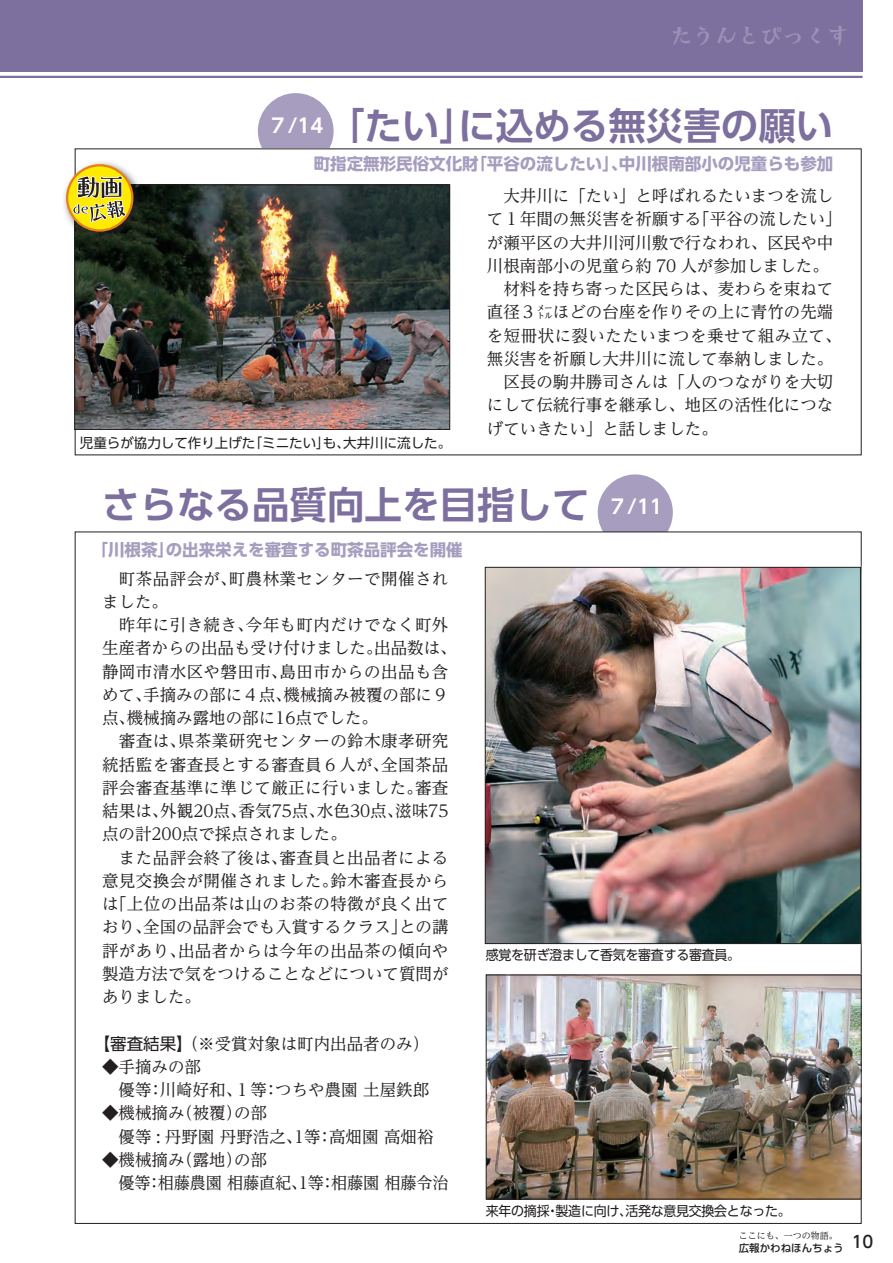
<style>
.page{position:relative;width:893px;height:1263px;background:#fff}
.page>*{position:absolute;margin:0;border:0;box-sizing:border-box;transform-origin:0 0}
.t1{font:700 37.5px "UD Shin Go Pro De";color:#7d709f}
.t2{font:700 22.5px "Moaria Std";color:#9b92b7}
.t3{font:700 19.5px "UD Shin Go NT Pro De";color:#fff}
.t4{font:16.5px/23.2px "UD Reimin Pro";color:#231f20}
.t5{font:16.5px/23.2px "UD Reimin Pro";letter-spacing:.025em;color:#231f20}
.t6{font:700 16.5px "UD Shin Go Pro";color:#a69dbf}
.t7{font:16.5px "UD Reimin Pro";letter-spacing:.03em;color:#231f20}
.t8{font:500 16.5px "UD Shin Go Pro";color:#231f20}
.t9{font:13.5px "UD Shin Go Pro";letter-spacing:-.02em;color:#231f20;scale:.96 1}
.t10{font:13.5px "UD Shin Go Pro";color:#231f20}
.t11{font:13.5px "UD Shin Go Pro";letter-spacing:-.02em;color:#231f20}
.t12{font:500 10.5px "UD Shin Go Pro";color:#231f20}
.t13{font:9px "UD Reimin Pro";color:#231f20}
.s1{font-family:"UD Shin Go Pro"}
</style>
<div class="page">
<div style="left:0;top:0;width:862px;height:71px;background:#7d709f"></div>
<hr style="left:0;top:76px;width:862px;height:2px;background:#7d709f">
<div style="left:598px;top:474px;width:75px;height:76px;background:#a69dbf;border-radius:50%"></div>
<div style="left:258px;top:93px;width:76px;height:76px;background:#a69dbf;border-radius:50%"></div>
<div style="left:75px;top:149px;width:786px;height:306px;background:#fff"></div>
<img style="left:76px;top:187px;width:372px;height:241px">
<div style="left:74px;top:185px;width:376px;height:245px;border:1px solid #231f20"></div>
<svg style="left:77px;top:454px;width:367px;height:2px"></svg>
<img style="left:487px;top:569px;width:372px;height:373px">
<div style="left:485px;top:567px;width:376px;height:377px;border:1px solid #231f20"></div>
<img style="left:488px;top:977px;width:371px;height:220px">
<div style="left:486px;top:975px;width:375px;height:224px;border:1px solid #231f20"></div>
<div style="left:61px;top:160px;width:84px;height:83px;background:#231f20;opacity:.75"></div>
<svg style="left:67px;top:165px;width:65px;height:65px"></svg>
<div style="left:66px;top:164px;width:67px;height:68px;border:2px solid #e6811b;border-radius:50%"></div>
<img style="left:72px;top:148px;width:55px;height:255px">
<p class="t3" style="left:268px;top:109px;width:56px">７/14</p>
<p class="t2" style="left:670px;top:20px;width:181px">たうんとぴっくす</p>
<p class="t1" style="left:327px;top:95px;width:151px">「たい」</p>
<p class="t1" style="left:458px;top:95px;width:377px">に込める無災害の願い</p>
<p class="t6" style="left:314px;top:151px;width:166px">町指定無形民俗文化財</p>
<p class="t6" style="left:619px;top:151px;width:216px">中川根南部小の児童らも参加</p>
<p class="t6" style="left:470px;top:151px;width:158px">「平谷の流したい」、</p>
<p class="t10" style="left:80px;top:432px;width:177px">児童らが協力して作り上げた</p>
<p class="t11" style="left:249px;top:432px;width:103px">「ミニたいも」、</p>
<p class="t10" style="left:343px;top:432px;width:109px">大井川に流した。</p>
<p class="t4" style="left:693px;top:184px;width:150px;text-indent:-206px">　大井川に「たい」と呼ばれるたいまつを流し「平谷の流したい「</p>
<p class="t4" style="left:487px;top:207px;width:348px">て１年間の無災害を祈願する<br>が瀬平区の大井川河川敷で行なわれ、区民や中川根南部小の児童ら約 70 人が参加しました。</p>
<p class="t4" style="left:487px;top:277px;width:356px">　材料を持ち寄った区民らは、麦わらを束ねて直径３㍍ほどの台座を作りその上に青竹の先端を短冊状に裂いたたいまつを乗せて組み立て、無災害を祈願し大井川に流して奉納しました。</p>
<p class="t4" style="left:487px;top:370px;width:348px;text-align:justify">　区長の駒井勝司さんは「人のつながりを大切にして伝統行事を継承し、地区の活性化につなげていきたい」と話しました。</p>
<p class="t1" style="left:102px;top:474px;width:489px">さらなる品質向上を目指して</p>
<p class="t6" style="left:166px;top:537px;width:298px">の出来栄えを審査する町茶品評会を開催</p>
<p class="t6" style="left:91px;top:537px;width:84px">「川根茶」</p>
<p class="t5" style="left:102px;top:566px;width:136px;text-indent:17px">町茶品評会が、ました。</p>
<p class="t5" style="left:229px;top:566px;width:221px">町農林業センターで開催され</p>
<p class="t5" style="left:246px;top:613px;width:204px">今年も町内だけでなく町外</p>
<p class="t5" style="left:102px;top:613px;width:153px">　昨年に引き続き、</p>
<p class="t4" style="left:374px;top:636px;width:84px">出品数は、</p>
<p class="t4" style="left:280px;top:636px;width:170px;text-indent:-178px">生産者からの出品も受け付けました。<br>島田市からの出品も含</p>
<p class="t4" style="left:284px;top:659px;width:166px;text-indent:-181px">静岡市清水区や磐田市、<br>機械摘み被覆の部に９</p>
<p class="t4" style="left:143px;top:682px;width:150px">手摘みの部に４点、</p>
<p class="t4" style="left:127px;top:682px;width:253px;text-indent:-25px">めて、<br>機械摘み露地の部に16点でした。</p>
<p class="t4" style="left:102px;top:706px;width:34px">点、</p>
<p class="t4" style="left:102px;top:729px;width:85px">　審査は、</p>
<p class="t5" style="left:178px;top:729px;width:272px">県茶業研究センターの鈴木康孝研究</p>
<p class="t4" style="left:381px;top:752px;width:69px">全国茶品</p>
<p class="t5" style="left:102px;top:752px;width:288px">統括監を審査長とする審査員６人が、</p>
<p class="t5" style="left:395px;top:775px;width:55px;text-indent:-293px">評会審査基準に準じて厳正に行いました。<br>滋味75</p>
<p class="t4" style="left:415px;top:775px;width:35px">審査</p>
<p class="t4" style="left:102px;top:799px;width:246px">結果は、<br>点の計200点で採点されました。</p>
<p class="t5" style="left:280px;top:845px;width:170px">審査員と出品者による</p>
<p class="t4" style="left:160px;top:799px;width:88px">外観20点、</p>
<p class="t4" style="left:239px;top:799px;width:88px">香気75点、</p>
<p class="t4" style="left:317px;top:799px;width:88px">水色30点、</p>
<p class="t5" style="left:102px;top:845px;width:187px">　また品評会終了後は、</p>
<p class="t5" style="left:102px;top:868px;width:238px">意見交換会が開催されました。</p>
<p class="t7" style="left:102px;top:890px;width:348px">「は上位の出品茶は山のお茶の特徴が良く出て</p>
<p class="t4" style="left:399px;top:915px;width:51px">との講</p>
<p class="t5" style="left:330px;top:868px;width:120px">鈴木審査長から</p>
<p class="t4" style="left:143px;top:915px;width:265px">全国の品評会でも入賞するクラス」</p>
<p class="t4" style="left:102px;top:915px;width:51px">おり、</p>
<p class="t3" style="left:608px;top:491px;width:56px">７/11</p>
<p class="t5" style="left:178px;top:938px;width:272px">出品者からは今年の出品茶の傾向や</p>
<p class="t4" style="left:102px;top:938px;width:348px">評があり、<br>製造方法で気をつけることなどについて質問がありました。</p>
<p class="t4" style="left:94px;top:1031px;width:337px"><span class="s1">【審査結果】</span>（※受賞対象は町内出品者のみ(</p>
<p class="t4" style="left:102px;top:1054px;width:100px">◆手摘みの部</p>
<p class="t4" style="left:275px;top:1078px;width:155px">つちや農園土屋鉄郎</p>
<p class="t4" style="left:102px;top:1078px;width:51px">　優等</p>
<p class="t4" style="left:160px;top:1078px;width:109px">川崎好和１、等</p>
<p class="t4" style="left:147px;top:1078px;width:18px">：</p>
<p class="t4" style="left:263px;top:1078px;width:18px">：</p>
<p class="t4" style="left:102px;top:1101px;width:84px">◆機械摘み</p>
<p class="t4" style="left:176px;top:1101px;width:67px">（被覆）</p>
<p class="t4" style="left:234px;top:1101px;width:34px">の部</p>
<p class="t4" style="left:102px;top:1124px;width:220px">　優等 : 丹野園丹野浩之 1、等</p>
<p class="t4" style="left:234px;top:1147px;width:34px">の部</p>
<p class="t4" style="left:329px;top:1124px;width:106px">高畑園高畑裕</p>
<p class="t4" style="left:317px;top:1124px;width:18px">：</p>
<p class="t4" style="left:102px;top:1147px;width:84px">◆機械摘み</p>
<p class="t4" style="left:118px;top:1171px;width:332px">優等相藤農園相藤直紀 等1 、 相藤園相藤令治</p>
<p class="t4" style="left:176px;top:1147px;width:67px">（露地）</p>
<p class="t4" style="left:146px;top:1171px;width:18px">：</p>
<p class="t4" style="left:320px;top:1171px;width:18px">：</p>
<p class="t9" style="left:486px;top:943px;width:266px">感覚を研ぎ澄まして香気を審査する審査員。</p>
<p class="t9" style="left:486px;top:1199px;width:319px">来年の摘採製造に向け活発な意見交換会となった。</p>
<p class="t9" style="left:546px;top:1199px;width:15px">・</p>
<p class="t9" style="left:619px;top:1199px;width:15px">、</p>
<p class="t13" style="left:739px;top:1228px;width:100px">ここにも、一つの物語。</p>
<p class="t8" style="left:852px;top:1229px;width:23px">10</p>
<p class="t12" style="left:739px;top:1239px;width:106px">広報かわねほんちょう</p>
</div>
